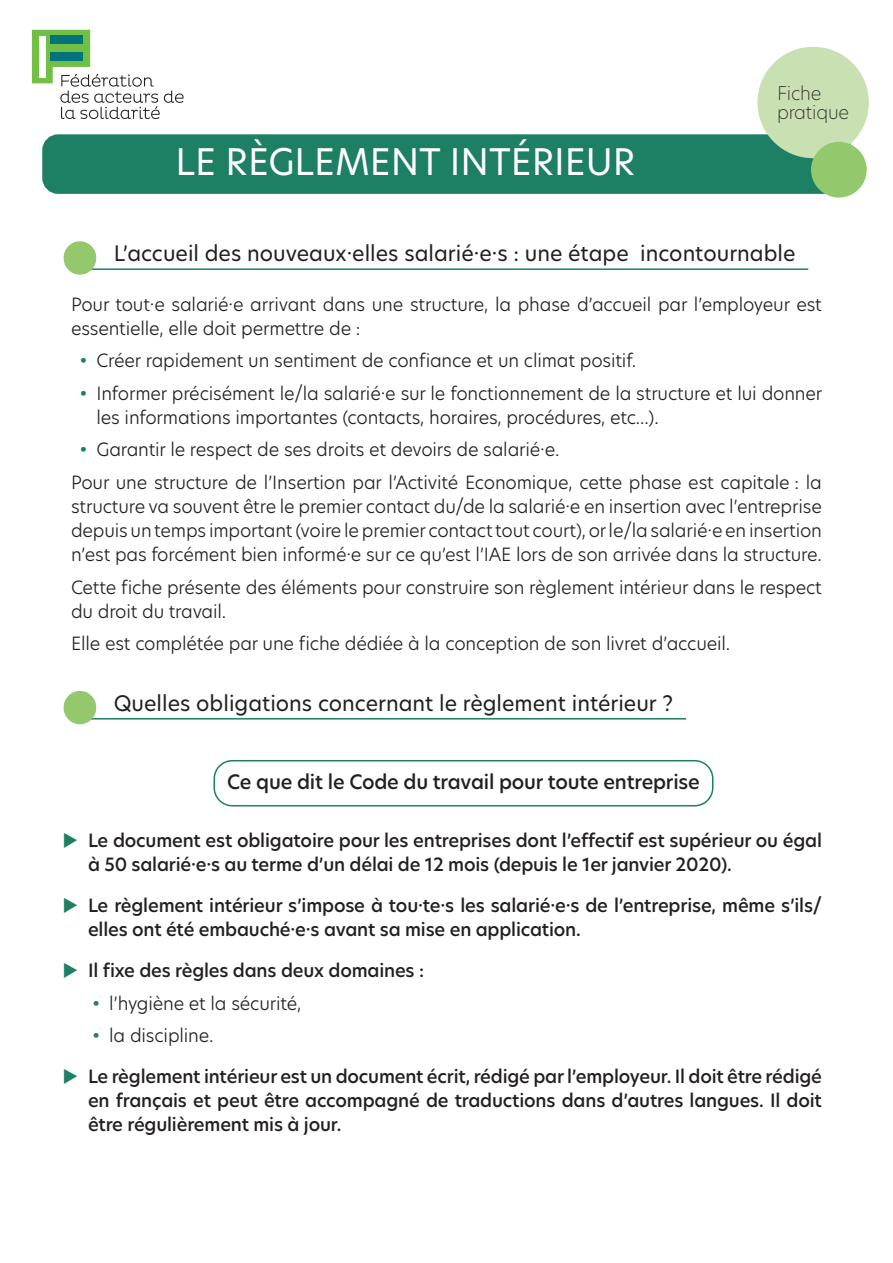
<style>
.page{position:relative;width:893px;height:1263px;background:#fff}
.page>*{position:absolute;margin:0;border:0;box-sizing:border-box;transform-origin:0 0}
.Titre_O_couleur{font:36px "Hero New";color:#fff}
.t1{font:21px "Hero New";color:#231f20}
.Titre_contour_bleu{font:500 19.5px "Hero New";letter-spacing:-.01em;color:#231f20}
.Texte_base{font:200 18.45px/18.5px "Hero New";letter-spacing:-.01em;color:#231f20}
.Texte_base-2{font:300 18px/24px "Hero New";letter-spacing:-.01em;color:#231f20}
.t2{font:500 18px/24px "Hero New";letter-spacing:-.01em;color:#231f20}
.s1{color:#1d7f64}
</style>
<div class="page">
<svg style="left:32px;top:30px;width:152px;height:89px"></svg>
<div style="left:42px;top:134px;width:816px;height:60px;background:#1d7f64"></div>
<hr style="left:91px;top:268px;width:717px;height:2px;background:#1d7f64">
<hr style="left:91px;top:718px;width:595px;height:1px;background:#1d7f64">
<div style="left:213px;top:760px;width:500px;height:46px;border:2px solid #1d7f64;border-radius:18px"></div>
<div style="left:757px;top:47px;width:112px;height:111px;background:#c9e0b2;border-radius:50%"></div>
<div style="left:811px;top:142px;width:56px;height:56px;background:#94c86d;border-radius:50%"></div>
<p class="Titre_O_couleur" style="left:175px;top:137px;width:461px">LE RÈGLEMENT INTÉRIEUR</p>
<p class="Texte_base" style="left:777px;top:84px;width:74px">Fiche pratique</p>
<p class="t1" style="left:114px;top:239px;width:683px">L’accueil des nouveaux·elles salarié·e·s : une étape incontournable</p>
<p class="Texte_base-2" style="left:71px;top:292px;width:752px">Pour tout·e salarié·e arrivant dans une structure, la phase d’accueil par l’employeur est essentielle, elle doit permettre de :</p>
<p class="Texte_base-2" style="left:80px;top:348px;width:558px"><span class="s1">•</span> Créer rapidement un sentiment de confiance et un climat positif.</p>
<p class="Texte_base-2" style="left:97px;top:381px;width:727px;text-indent:-17px"><span class="s1">•</span> Informer précisément le/la salarié·e sur le fonctionnement de la structure et lui donner les informations importantes (contacts, horaires, procédures, etc...).</p>
<p class="Texte_base-2" style="left:80px;top:437px;width:481px"><span class="s1">•</span> Garantir le respect de ses droits et devoirs de salarié·e.</p>
<p class="Texte_base-2" style="left:71px;top:470px;width:752px;text-align:justify">Pour une structure de l’Insertion par l’Activité Economique, cette phase est capitale : la structure va souvent être le premier contact du/de la salarié·e en insertion avec l’entreprise depuis un temps important (voire le premier contact tout court), or le/la salarié·e en insertion n’est pas forcément bien informé·e sur ce qu’est l’IAE lors de son arrivée dans la structure.</p>
<p class="Texte_base-2" style="left:71px;top:574px;width:752px">Cette fiche présente des éléments pour construire son règlement intérieur dans le respect du droit du travail.</p>
<p class="Texte_base-2" style="left:71px;top:631px;width:661px">Elle est complétée par une fiche dédiée à la conception de son livret d’accueil.</p>
<p class="t1" style="left:114px;top:689px;width:561px">Quelles obligations concernant le règlement intérieur ?</p>
<p class="Titre_contour_bleu" style="left:227px;top:769px;width:474px">Ce que dit le Code du travail pour toute entreprise</p>
<p class="t2" style="left:88px;top:828px;width:735px;text-indent:-26px"><span class="s1">▶</span> Le document est obligatoire pour les entreprises dont l’effectif est supérieur ou égal à 50 salarié·e·s au terme d’un délai de 12 mois (depuis le 1er janvier 2020).</p>
<p class="t2" style="left:88px;top:893px;width:735px;text-indent:-26px"><span class="s1">▶</span> Le règlement intérieur s’impose à tou·te·s les salarié·e·s de l’entreprise, même s’ils/ elles ont été embauché·e·s avant sa mise en application.</p>
<p class="t2" style="left:63px;top:958px;width:363px"><span class="s1">▶</span> Il fixe des règles dans deux domaines :</p>
<p class="Texte_base-2" style="left:92px;top:990px;width:211px"><span class="s1">•</span> l’hygiène et la sécurité,</p>
<p class="Texte_base-2" style="left:92px;top:1023px;width:123px"><span class="s1">•</span> la discipline.</p>
<p class="t2" style="left:88px;top:1064px;width:735px;text-align:justify;text-indent:-26px"><span class="s1">▶</span> Le règlement intérieur est un document écrit, rédigé par l’employeur. Il doit être rédigé en français et peut être accompagné de traductions dans d’autres langues. Il doit être régulièrement mis à jour.</p>
</div>
